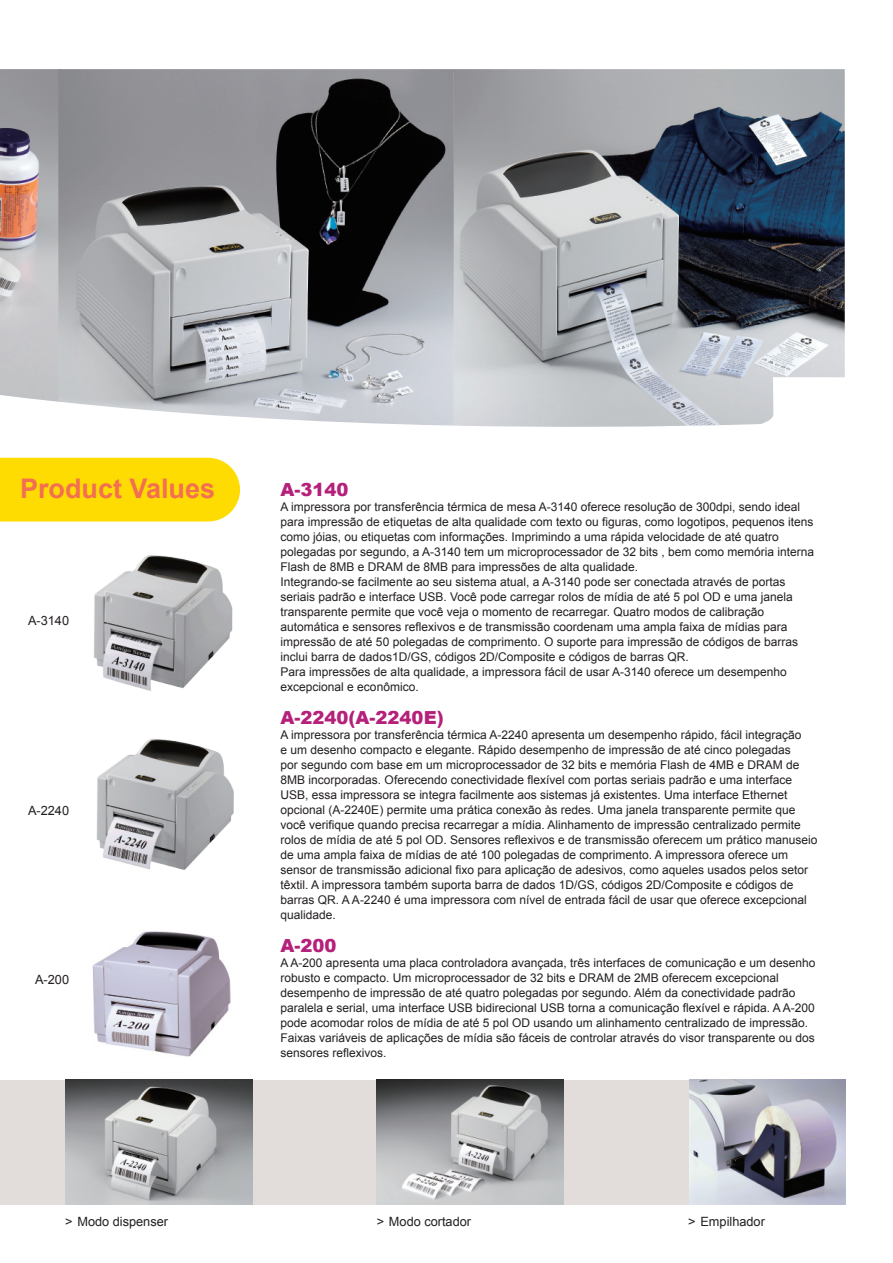
<style>
.page{position:relative;width:893px;height:1263px;background:#fff}
.page>*{position:absolute;margin:0;border:0;box-sizing:border-box;transform-origin:0 0}
.t1{font:700 27px "Arial";color:#f36f51}
.t2{font:900 18px "Arial";color:#b5207a}
.t3{font:12.75px "Arial";color:#231f20}
.t4{font:12px/15px "Arial";color:#231f20}
</style>
<div class="page">
<img style="left:92px;top:931px;width:139px;height:126px">
<img style="left:96px;top:738px;width:138px;height:132px">
<img style="left:94px;top:555px;width:139px;height:136px">
<div style="left:0;top:1080px;width:845px;height:124px;background:#e2ddda"></div>
<div style="left:0;top:458px;width:240px;height:63px;background:#ffdc01"></div>
<img style="left:689px;top:1080px;width:156px;height:124px">
<img style="left:65px;top:1080px;width:187px;height:124px">
<img style="left:377px;top:1080px;width:186px;height:124px">
<img style="left:0;top:69px;width:58px;height:333px">
<img style="left:454px;top:69px;width:391px;height:358px">
<img style="left:58px;top:69px;width:396px;height:357px">
<h1 class="t1" style="left:20px;top:470px;width:197px">Product Values</h1>
<p class="t3" style="left:28px;top:612px;width:43px">A-3140</p>
<p class="t3" style="left:28px;top:802px;width:43px">A-2240</p>
<p class="t3" style="left:35px;top:971px;width:36px">A-200</p>
<h2 class="t2" style="left:281px;top:477px;width:70px">A-3140</h2>
<p class="t4" style="left:281px;top:499px;width:535px">A impressora por transferência térmica de mesa A-3140 oferece resolução de 300dpi, sendo ideal para impressão de etiquetas de alta qualidade com texto ou figuras, como logotipos, pequenos itens como jóias, ou etiquetas com informações. Imprimindo a uma rápida velocidade de até quatro polegadas por segundo, a A-3140 tem um microprocessador de 32 bits , bem como memória interna Flash de 8MB e DRAM de 8MB para impressões de alta qualidade.<br>Integrando-se facilmente ao seu sistema atual, a A-3140 pode ser conectada através de portas seriais padrão e interface USB. Você pode carregar rolos de mídia de até 5 pol OD e uma janela transparente permite que você veja o momento de recarregar. Quatro modos de calibração automática e sensores reflexivos e de transmissão coordenam uma ampla faixa de mídias para impressão de até 50 polegadas de comprimento. O suporte para impressão de códigos de barras inclui barra de dados1D/GS, códigos 2D/Composite e códigos de barras QR.<br>Para impressões de alta qualidade, a impressora fácil de usar A-3140 oferece um desempenho excepcional e econômico.</p>
<h2 class="t2" style="left:281px;top:705px;width:165px">A-2240(A-2240E)</h2>
<p class="t4" style="left:281px;top:727px;width:538px">A impressora por transferência térmica A-2240 apresenta um desempenho rápido, fácil integração<br>e um desenho compacto e elegante. Rápido desempenho de impressão de até cinco polegadas<br>por segundo com base em um microprocessador de 32 bits e memória Flash de 4MB e DRAM de 8MB incorporadas. Oferecendo conectividade flexível com portas seriais padrão e uma interface USB, essa impressora se integra facilmente aos sistemas já existentes. Uma interface Ethernet opcional (A-2240E) permite uma prática conexão às redes. Uma janela transparente permite que você verifique quando precisa recarregar a mídia. Alinhamento de impressão centralizado permite rolos de mídia de até 5 pol OD. Sensores reflexivos e de transmissão oferecem um prático manuseio de uma ampla faixa de mídias de até 100 polegadas de comprimento. A impressora oferece um sensor de transmissão adicional fixo para aplicação de adesivos, como aqueles usados pelos setor têxtil. A impressora também suporta barra de dados 1D/GS, códigos 2D/Composite e códigos de barras QR. A A-2240 é uma impressora com nível de entrada fácil de usar que oferece excepcional qualidade.</p>
<h2 class="t2" style="left:281px;top:933px;width:58px">A-200</h2>
<p class="t4" style="left:281px;top:955px;width:536px">A A-200 apresenta uma placa controladora avançada, três interfaces de comunicação e um desenho robusto e compacto. Um microprocessador de 32 bits e DRAM de 2MB oferecem excepcional desempenho de impressão de até quatro polegadas por segundo. Além da conectividade padrão paralela e serial, uma interface USB bidirecional USB torna a comunicação flexível e rápida. A A-200 pode acomodar rolos de mídia de até 5 pol OD usando um alinhamento centralizado de impressão.<br>Faixas variáveis de aplicações de mídia são fáceis de controlar através do visor transparente ou dos sensores reflexivos.</p>
<p class="t3" style="left:65px;top:1213px;width:104px">&gt; Modo dispenser</p>
<p class="t3" style="left:377px;top:1213px;width:96px">&gt; Modo cortador</p>
<p class="t3" style="left:688px;top:1213px;width:78px">&gt; Empilhador</p>
</div>
